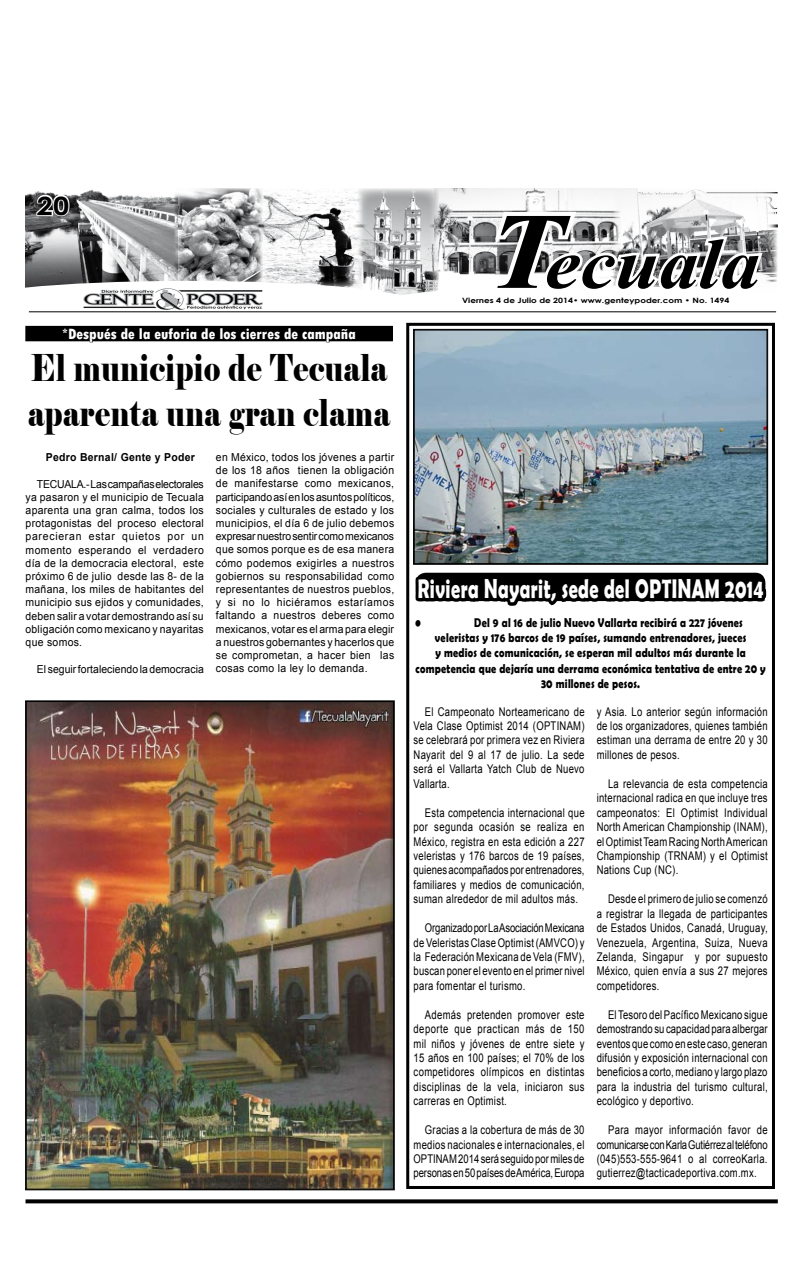
<style>
.page{position:relative;width:792px;height:1276px;background:#fff}
.page>*{position:absolute;margin:0;border:0;box-sizing:border-box;transform-origin:0 0}
.t1{font:italic 700 71.7px "Times New Roman";color:#000;scale:1.1 1}
.t2{font:36.8px/44.3px "Elephant";letter-spacing:.02em;color:#000;scale:.77 1}
.t3{font:700 27.1px "Berlin Sans FB Demi";letter-spacing:.025em;color:#fff;scale:.67 1}
.t4{font:700 25.2px "Century Gothic";color:#000;scale:1.14 1}
.t5{font:800 condensed 15.6px "Tw Cen";color:#fff}
.t6{font:700 12.7px "Berlin Sans FB Demi";letter-spacing:.025em;color:#000;scale:.8 1}
.t7{font:12px/14.4px "Arial";letter-spacing:.03em;color:#000;text-align:justify;scale:.79 1}
.t8{font:11px/13.2px "Arial";letter-spacing:.02em;color:#000;text-align:justify;scale:.95 1}
.t9{font:700 11px "Arial";letter-spacing:.03em;color:#000;scale:.95 1}
.t10{font:700 7.3px "Century Gothic";color:#000;scale:1.22 1}
.s1{font-size:108.6px}
</style>
<div class="page">
<svg style="left:26px;top:1199px;width:752px;height:4px;background:#181818"></svg>
<img style="left:438px;top:188px;width:175px;height:5px">
<img style="left:613px;top:188px;width:164px;height:5px">
<img style="left:194px;top:188px;width:66px;height:5px">
<img style="left:362px;top:188px;width:76px;height:5px">
<img style="left:260px;top:188px;width:102px;height:5px">
<img style="left:25px;top:1104px;width:369px;height:86px">
<img style="left:25px;top:193px;width:753px;height:911px">
<h3 class="t4" style="left:37px;top:186px;width:30px">20</h3>
<p class="t5" style="left:62px;top:325px;width:295px">*Después de la euforia de los cierres de campaña</p>
<h2 class="t2" style="left:28px;top:347px;width:472px">El municipio de Tecuala aparenta una gran clama</h2>
<p class="t9" style="left:46px;top:450px;width:159px">Pedro Bernal/ Gente y Poder</p>
<p class="t8" style="left:26px;top:477px;width:189px;text-indent:11px">TECUALA.- Las campañas electorales ya pasaron y el municipio de Tecuala aparenta una gran calma, todos los protagonistas del proceso electoral parecieran estar quietos por un momento esperando el verdadero día de la democracia electoral, este próximo 6 de julio desde las 8- de la mañana, los miles de habitantes del municipio sus ejidos y comunidades, deben salir a votar demostrando así su obligación como mexicano y nayaritas que somos.</p>
<p class="t8" style="left:37px;top:662px;width:177px">El seguir fortaleciendo la democracia</p>
<p class="t8" style="left:216px;top:451px;width:189px">en México, todos los jóvenes a partir de los 18 años tienen la obligación de manifestarse como mexicanos, participando así en los asuntos políticos, sociales y culturales de estado y los municipios, el día 6 de julio debemos expresar nuestro sentir como mexicanos que somos porque es de esa manera cómo podemos exigirles a nuestros gobiernos su responsabilidad como representantes de nuestros pueblos, y si no lo hiciéramos estaríamos faltando a nuestros deberes como mexicanos, votar es el arma para elegir a nuestros gobernantes y hacerlos que se comprometan, a hacer bien las cosas como la ley lo demanda.</p>
<h1 class="t1" style="left:488px;top:214px;width:249px"><span class="s1">T</span>ecuala</h1>
<p class="t10" style="left:462px;top:295px;width:221px">Viernes 4 de Julio de 2014• www.genteypoder.com • No. 1494</p>
<h3 class="t3" style="left:418px;top:573px;width:517px">Riviera Nayarit, sede del OPTINAM 2014</h3>
<p class="t6" style="left:415px;top:615px;width:9px">•</p>
<p class="t6" style="left:474px;top:615px;width:337px">Del 9 al 16 de julio Nuevo Vallarta recibirá a 227 jóvenes</p>
<p class="t6" style="left:435px;top:630px;width:391px">veleristas y 176 barcos de 19 países, sumando entrenadores, jueces</p>
<p class="t6" style="left:435px;top:646px;width:389px">y medios de comunicación, se esperan mil adultos más durante la</p>
<p class="t6" style="left:416px;top:661px;width:439px">competencia que dejaría una derrama económica tentativa de entre 20 y</p>
<p class="t6" style="left:541px;top:676px;width:125px">30 millones de pesos.</p>
<p class="t7" style="left:414px;top:704px;width:218px;text-indent:11px">El Campeonato Norteamericano de Vela Clase Optimist 2014 (OPTINAM) se celebrará por primera vez en Riviera Nayarit del 9 al 17 de julio. La sede será el Vallarta Yatch Club de Nuevo Vallarta.</p>
<p class="t7" style="left:414px;top:805px;width:218px;text-indent:11px">Esta competencia internacional que por segunda ocasión se realiza en México, registra en esta edición a 227 veleristas y 176 barcos de 19 países, quienes acompañados por entrenadores, familiares y medios de comunicación, suman alrededor de mil adultos más.</p>
<p class="t7" style="left:414px;top:921px;width:218px;text-indent:11px">Organizado por La Asociación Mexicana de Veleristas Clase Optimist (AMVCO) y la Federación Mexicana de Vela (FMV), buscan poner el evento en el primer nivel para fomentar el turismo.</p>
<p class="t7" style="left:414px;top:1007px;width:218px;text-indent:11px">Además pretenden promover este deporte que practican más de 150 mil niños y jóvenes de entre siete y 15 años en 100 países; el 70% de los competidores olímpicos en distintas disciplinas de la vela, iniciaron sus carreras en Optimist.</p>
<p class="t7" style="left:414px;top:1123px;width:218px;text-indent:11px">Gracias a la cobertura de más de 30 medios nacionales e internacionales, el OPTINAM 2014 será seguido por miles de personas en 50 países de América, Europa</p>
<p class="t7" style="left:597px;top:704px;width:218px">y Asia. Lo anterior según información de los organizadores, quienes también estiman una derrama de entre 20 y 30 millones de pesos.</p>
<p class="t7" style="left:597px;top:776px;width:218px;text-indent:11px">La relevancia de esta competencia internacional radica en que incluye tres campeonatos: El Optimist Individual North American Championship (INAM), el Optimist Team Racing North American Championship (TRNAM) y el Optimist Nations Cup (NC).</p>
<p class="t7" style="left:597px;top:892px;width:218px;text-indent:11px">Desde el primero de julio se comenzó a registrar la llegada de participantes de Estados Unidos, Canadá, Uruguay, Venezuela, Argentina, Suiza, Nueva Zelanda, Singapur y por supuesto México, quien envía a sus 27 mejores competidores.</p>
<p class="t7" style="left:597px;top:1007px;width:218px;text-indent:11px">El Tesoro del Pacífico Mexicano sigue demostrando su capacidad para albergar eventos que como en este caso, generan difusión y exposición internacional con beneficios a corto, mediano y largo plazo para la industria del turismo cultural, ecológico y deportivo.</p>
<p class="t7" style="left:597px;top:1123px;width:218px;text-indent:11px">Para mayor información favor de comunicarse con Karla Gutiérrez al teléfono (045)553-555-9641 o al correoKarla. gutierrez@tacticadeportiva.com.mx.</p>
</div>
